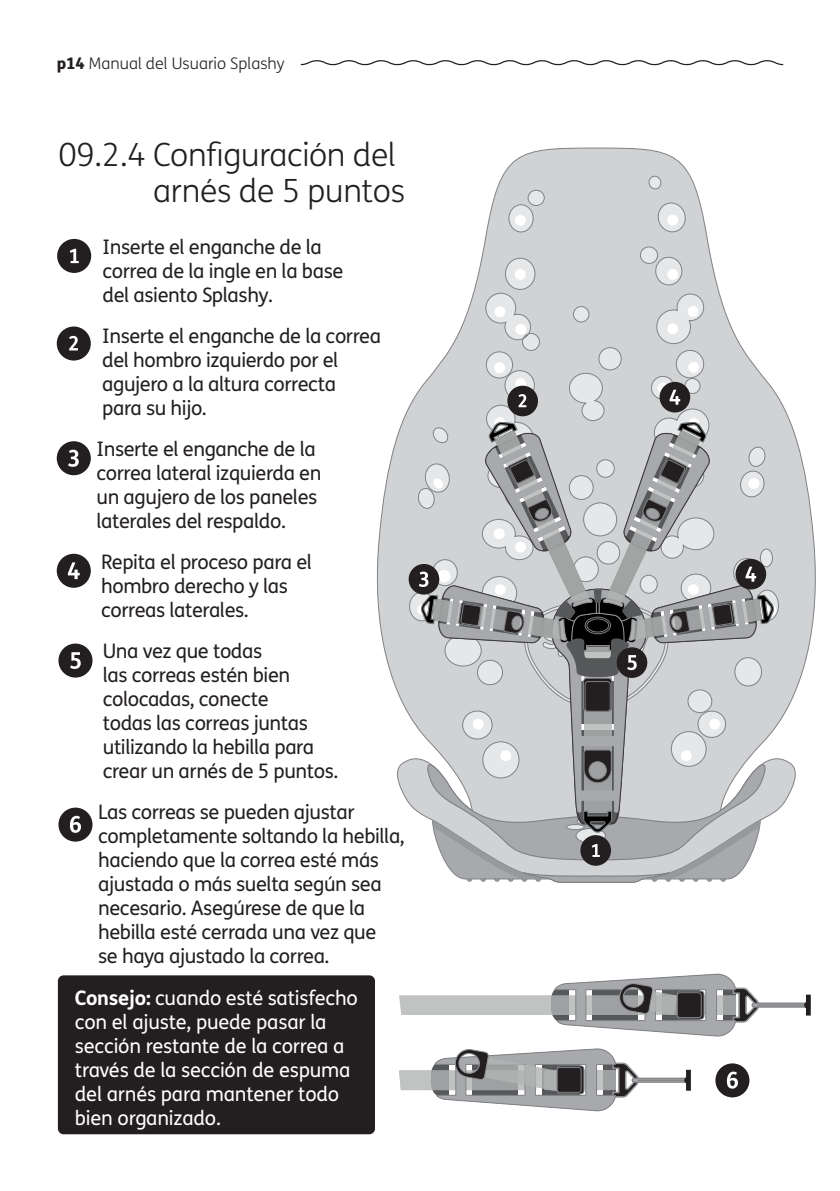
<style>
.page{position:relative;width:840px;height:1191px;background:#fff}
.page>*{position:absolute;margin:0;border:0;box-sizing:border-box;transform-origin:0 0}
.t1{font:300 32px/36px "FS Me";letter-spacing:-.01em;color:#231f20;text-align:right}
.t2{font:20px/24px "FS Me";letter-spacing:-.02em;color:#231f20}
.t3{font:20px/24px "FS Me";letter-spacing:-.01em;color:#fff}
.t4{font:300 16px "FS Me";color:#231f20}
.s1{font-weight:800}
.s2{font-weight:700}
</style>
<div class="page">
<svg style="left:300px;top:60px;width:482px;height:5px"></svg>
<svg style="left:399px;top:973px;width:411px;height:63px"></svg>
<svg style="left:399px;top:1048px;width:291px;height:63px"></svg>
<svg style="left:677px;top:991px;width:26px;height:28px"></svg>
<div style="left:676px;top:990px;width:28px;height:29px;border:1px solid #808285;border-radius:3px"></div>
<div style="left:677px;top:992px;width:23px;height:25px;background:#231f20;border-radius:3px"></div>
<div style="left:676px;top:992px;width:25px;height:25px;border:1px solid #808285;border-radius:3px"></div>
<svg style="left:557px;top:1065px;width:26px;height:28px"></svg>
<div style="left:556px;top:1065px;width:28px;height:29px;border:1px solid #808285;border-radius:3px"></div>
<div style="left:557px;top:1067px;width:24px;height:25px;background:#231f20;border-radius:3px"></div>
<div style="left:556px;top:1067px;width:25px;height:25px;border:1px solid #808285;border-radius:3px"></div>
<div style="left:57px;top:239px;width:34px;height:34px;background:#231f20;border-radius:50%"></div>
<svg style="left:70px;top:249px;width:9px;height:14px"></svg>
<div style="left:57px;top:326px;width:34px;height:34px;background:#231f20;border-radius:50%"></div>
<svg style="left:69px;top:336px;width:9px;height:14px"></svg>
<div style="left:57px;top:441px;width:34px;height:34px;background:#231f20;border-radius:50%"></div>
<svg style="left:68px;top:450px;width:11px;height:17px"></svg>
<div style="left:57px;top:554px;width:34px;height:34px;background:#231f20;border-radius:50%"></div>
<svg style="left:68px;top:562px;width:12px;height:17px"></svg>
<div style="left:58px;top:643px;width:34px;height:34px;background:#231f20;border-radius:50%"></div>
<svg style="left:70px;top:652px;width:11px;height:17px"></svg>
<svg style="left:376px;top:147px;width:440px;height:666px"></svg>
<svg style="left:755px;top:590px;width:23px;height:31px"></svg>
<div style="left:754px;top:590px;width:24px;height:31px;border:1px solid #808285;border-radius:50%"></div>
<svg style="left:409px;top:592px;width:25px;height:29px"></svg>
<div style="left:409px;top:592px;width:25px;height:29px;border:1px solid #808285;border-radius:50%"></div>
<div style="left:676px;top:350px;width:27px;height:28px;background:#e6e7e9;border-radius:50%"></div>
<div style="left:675px;top:350px;width:28px;height:28px;border:1px solid #808285;border-radius:50%"></div>
<div style="left:598px;top:348px;width:23px;height:22px;background:#e6e7e9;border-radius:50%"></div>
<div style="left:598px;top:347px;width:23px;height:23px;border:1px solid #808285;border-radius:50%"></div>
<div style="left:573px;top:306px;width:15px;height:16px;background:#e6e7e9;border-radius:50%"></div>
<div style="left:573px;top:306px;width:16px;height:16px;border:1px solid #808285;border-radius:50%"></div>
<div style="left:505px;top:258px;width:29px;height:31px;background:#e6e7e9;border-radius:50%"></div>
<div style="left:505px;top:258px;width:30px;height:32px;border:1px solid #808285;border-radius:50%"></div>
<div style="left:655px;top:257px;width:26px;height:28px;background:#e6e7e9;border-radius:50%"></div>
<div style="left:655px;top:257px;width:26px;height:28px;border:1px solid #808285;border-radius:50%"></div>
<div style="left:640px;top:247px;width:17px;height:16px;background:#e6e7e9;border-radius:50%"></div>
<div style="left:639px;top:247px;width:18px;height:17px;border:1px solid #808285;border-radius:50%"></div>
<svg style="left:647px;top:175px;width:14px;height:15px"></svg>
<div style="left:508px;top:205px;width:25px;height:27px;background:#e6e7e9;border-radius:50%"></div>
<div style="left:508px;top:204px;width:25px;height:28px;border:1px solid #808285;border-radius:50%"></div>
<div style="left:528px;top:190px;width:16px;height:15px;background:#e6e7e9;border-radius:50%"></div>
<div style="left:527px;top:190px;width:17px;height:16px;border:1px solid #808285;border-radius:50%"></div>
<div style="left:486px;top:352px;width:26px;height:26px;background:#e6e7e9;border-radius:50%"></div>
<div style="left:485px;top:351px;width:27px;height:27px;border:1px solid #808285;border-radius:50%"></div>
<svg style="left:485px;top:292px;width:55px;height:59px;background:#d3d4d6"></svg>
<svg style="left:655px;top:293px;width:49px;height:51px;background:#d8d9db"></svg>
<svg style="left:667px;top:269px;width:11px;height:12px"></svg>
<svg style="left:655px;top:200px;width:31px;height:34px"></svg>
<div style="left:515px;top:324px;width:11px;height:11px;background:#fff;border-radius:50%"></div>
<div style="left:494px;top:306px;width:11px;height:11px;background:#fff;border-radius:50%"></div>
<div style="left:514px;top:269px;width:11px;height:11px;background:#fff;border-radius:50%"></div>
<div style="left:514px;top:215px;width:11px;height:11px;background:#fff;border-radius:50%"></div>
<div style="left:763px;top:604px;width:13px;height:12px;background:#fff;border-radius:50%"></div>
<div style="left:408px;top:564px;width:31px;height:30px;background:#231f20;border-radius:50%"></div>
<svg style="left:416px;top:361px;width:358px;height:522px;background:#bbbcbe"></svg>
<div style="left:58px;top:975px;width:317px;height:159px;background:#231f20;border-radius:6px"></div>
<div style="left:58px;top:807px;width:34px;height:34px;background:#231f20;border-radius:50%"></div>
<svg style="left:70px;top:816px;width:11px;height:17px"></svg>
<div style="left:715px;top:1063px;width:34px;height:34px;background:#231f20;border-radius:50%"></div>
<svg style="left:726px;top:1071px;width:11px;height:17px"></svg>
<p class="t4" style="left:57px;top:52px;width:229px"><span class="s1">p14</span> Manual del Usuario Splashy</p>
<h1 class="t1" style="left:58px;top:136px;width:348px">09.2.4 Configuración del arnés de 5 puntos</h1>
<p class="t2" style="left:102px;top:235px;width:242px">Inserte el enganche de la correa de la ingle en la base del asiento Splashy.</p>
<p class="t2" style="left:102px;top:324px;width:280px">Inserte el enganche de la correa del hombro izquierdo por el agujero a la altura correcta<br>para su hijo.</p>
<p class="t2" style="left:96px;top:437px;width:226px">Inserte el enganche de la correa lateral izquierda en un agujero de los paneles laterales del respaldo.</p>
<p class="t2" style="left:101px;top:550px;width:212px">Repita el proceso para el hombro derecho y las correas laterales.</p>
<p class="t2" style="left:103px;top:639px;width:237px">Una vez que todas<br>las correas estén bien colocadas, conecte<br>todas las correas juntas utilizando la hebilla para crear un arnés de 5 puntos.</p>
<p class="t2" style="left:98px;top:800px;width:308px">Las correas se pueden ajustar completamente soltando la hebilla, haciendo que la correa esté más ajustada o más suelta según sea necesario. Asegúrese de que la hebilla esté cerrada una vez que<br>se haya ajustado la correa.</p>
<p class="t3" style="left:75px;top:985px;width:284px"><span class="s2">Consejo:</span> cuando esté satisfecho con el ajuste, puede pasar la sección restante de la correa a través de la sección de espuma del arnés para mantener todo bien organizado.</p>
</div>
